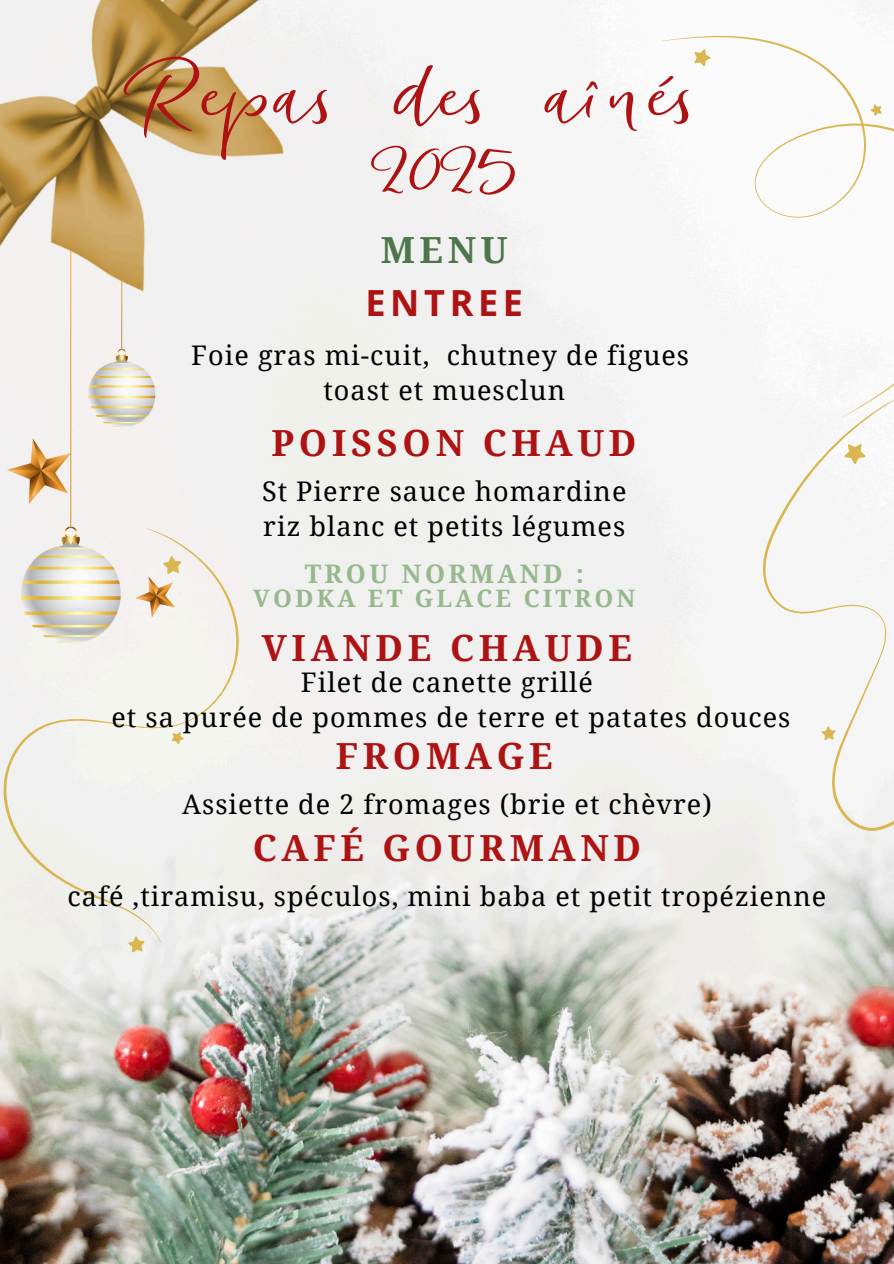
<style>
.page{position:relative;width:894px;height:1264px;background:#fff}
.page>*{position:absolute;margin:0;border:0;box-sizing:border-box;transform-origin:0 0}
.t1{font:88.95px/70.9px "Un Jour Merveilleux";letter-spacing:-.005em;color:#ae1313;text-align:center}
.t2{font:700 36px "Noto Serif";letter-spacing:.13em;color:#ae1313}
.t3{font:700 36px "Noto Sans";letter-spacing:.13em;color:#ae1313}
.t4{font:700 36px "Noto Serif";color:#4d764b}
.t5{font:27px/35px "Noto Serif";letter-spacing:.035em;color:#000;text-align:center}
.t6{font:700 25.5px "Noto Serif";letter-spacing:.13em;color:#96b88c}
.t7{font:700 24px "Noto Serif";letter-spacing:.13em;color:#96b88c}
</style>
<div class="page">
<img style="left:0;top:124px;width:893px;height:1139px">
<svg style="left:605px;top:36px;width:288px;height:400px"></svg>
<svg style="left:692px;top:47px;width:20px;height:20px"></svg>
<svg style="left:869px;top:104px;width:13px;height:13px"></svg>
<svg style="left:624px;top:382px;width:269px;height:592px;fill:#f5f5f5"></svg>
<svg style="left:839px;top:437px;width:30px;height:30px"></svg>
<svg style="left:818px;top:724px;width:20px;height:20px"></svg>
<img style="left:8px;top:481px;width:166px;height:24px">
<img style="left:0;top:0;width:483px;height:481px">
<svg style="left:0;top:505px;width:376px;height:476px;fill:#f0f0f0"></svg>
<svg style="left:160px;top:553px;width:26px;height:25px"></svg>
<svg style="left:126px;top:933px;width:23px;height:23px"></svg>
<svg style="left:168px;top:729px;width:18px;height:17px"></svg>
<h1 class="t1" style="left:131px;top:57px;width:574px">Repas des aînés<br>2025</h1>
<h2 class="t4" style="left:380px;top:224px;width:129px">MENU</h2>
<h2 class="t3" style="left:365px;top:277px;width:159px">ENTREE</h2>
<p class="t5" style="left:191px;top:337px;width:499px">Foie gras mi-cuit, chutney de figues toast et muesclun</p>
<h2 class="t2" style="left:271px;top:418px;width:366px">POISSON CHAUD</h2>
<p class="t5" style="left:262px;top:473px;width:366px;text-align:left">St Pierre sauce homardine riz blanc et petits légumes</p>
<p class="t6" style="left:304px;top:555px;width:280px">TROU NORMAND :</p>
<p class="t7" style="left:253px;top:581px;width:383px">VODKA ET GLACE CITRON</p>
<h2 class="t2" style="left:262px;top:622px;width:371px">VIANDE CHAUDE</h2>
<p class="t5" style="left:111px;top:664px;width:680px">Filet de canette grillé<br>et sa purée de pommes de terre et patates douces</p>
<h2 class="t2" style="left:336px;top:730px;width:218px">FROMAGE</h2>
<p class="t5" style="left:182px;top:786px;width:531px">Assiette de 2 fromages (brie et chèvre)</p>
<h2 class="t2" style="left:253px;top:822px;width:389px">CAFÉ GOURMAND</h2>
<p class="t5" style="left:68px;top:878px;width:760px">café ,tiramisu, spéculos, mini baba et petit tropézienne</p>
</div>
